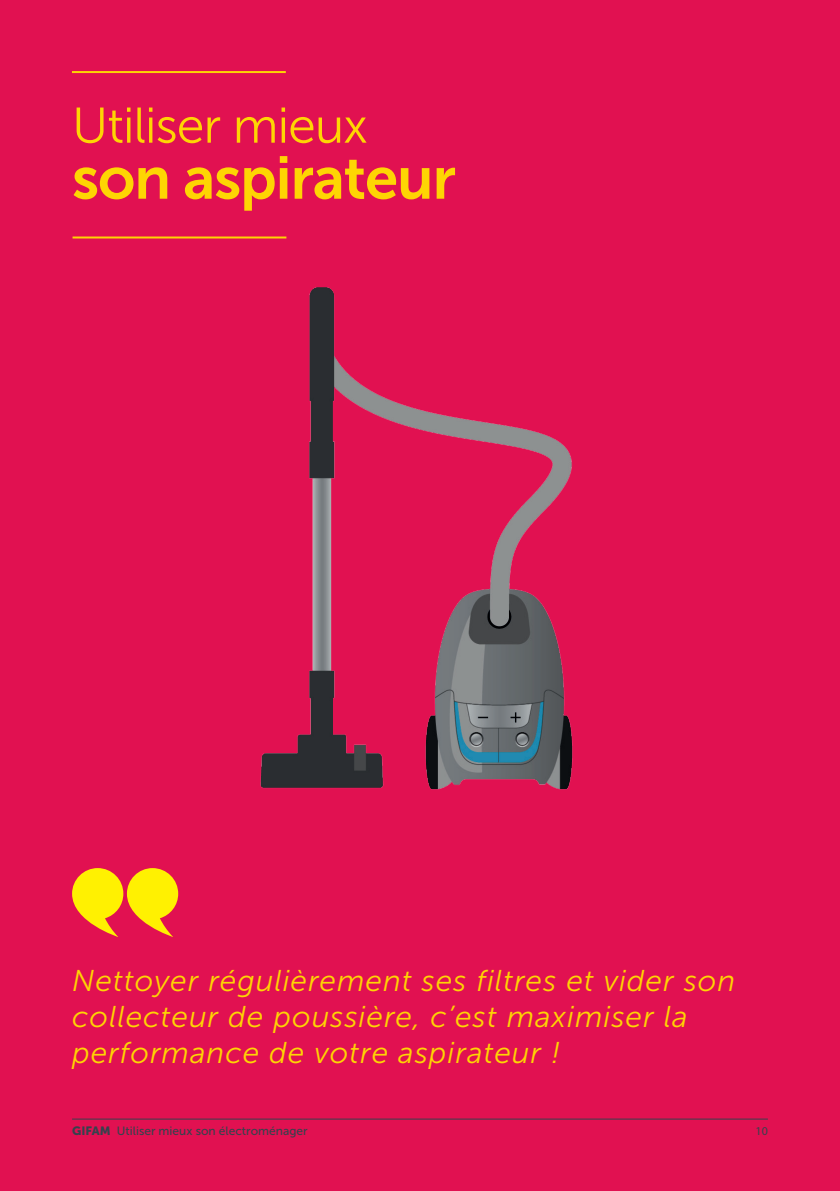
<style>
.page{position:relative;width:840px;height:1191px;background:#fff}
.page>*{position:absolute;margin:0;border:0;box-sizing:border-box;transform-origin:0 0}
.t1{font:60px "Museo Sans 700";letter-spacing:-.02em;color:#fed503}
.t2{font:50px "Museo Sans 300";letter-spacing:-.02em;color:#fed503}
.t3{font:italic 30px/36px "Museo Sans 300";letter-spacing:.03em;color:#fed503}
.t4{font:12px "Museo Sans 500";color:#36424d}
.t5{font:12px "Myriad Pro";color:#36424d}
.s1{font-family:"Museo Sans 900"}
</style>
<div class="page">
<div style="left:0;top:0;width:839px;height:1191px;background:#e11151"></div>
<svg style="left:72px;top:868px;width:106px;height:69px"></svg>
<img style="left:260px;top:287px;width:313px;height:503px">
<hr style="left:72px;top:236px;width:214px;height:2px;background:#fed503">
<hr style="left:72px;top:71px;width:214px;height:2px;background:#fed503">
<hr style="left:72px;top:1118px;width:695px;height:1px;background:#36424d">
<h2 class="t2" style="left:72px;top:98px;width:297px">Utiliser mieux</h2>
<h1 class="t1" style="left:72px;top:145px;width:385px">son aspirateur</h1>
<p class="t3" style="left:72px;top:963px;width:664px">Nettoyer régulièrement ses filtres et vider son collecteur de poussière, c’est maximiser la performance de votre aspirateur !</p>
<p class="t4" style="left:72px;top:1124px;width:237px"><span class="s1">GIFAM</span> Utiliser mieux son électroménager</p>
<p class="t5" style="left:755px;top:1123px;width:14px">10</p>
</div>
